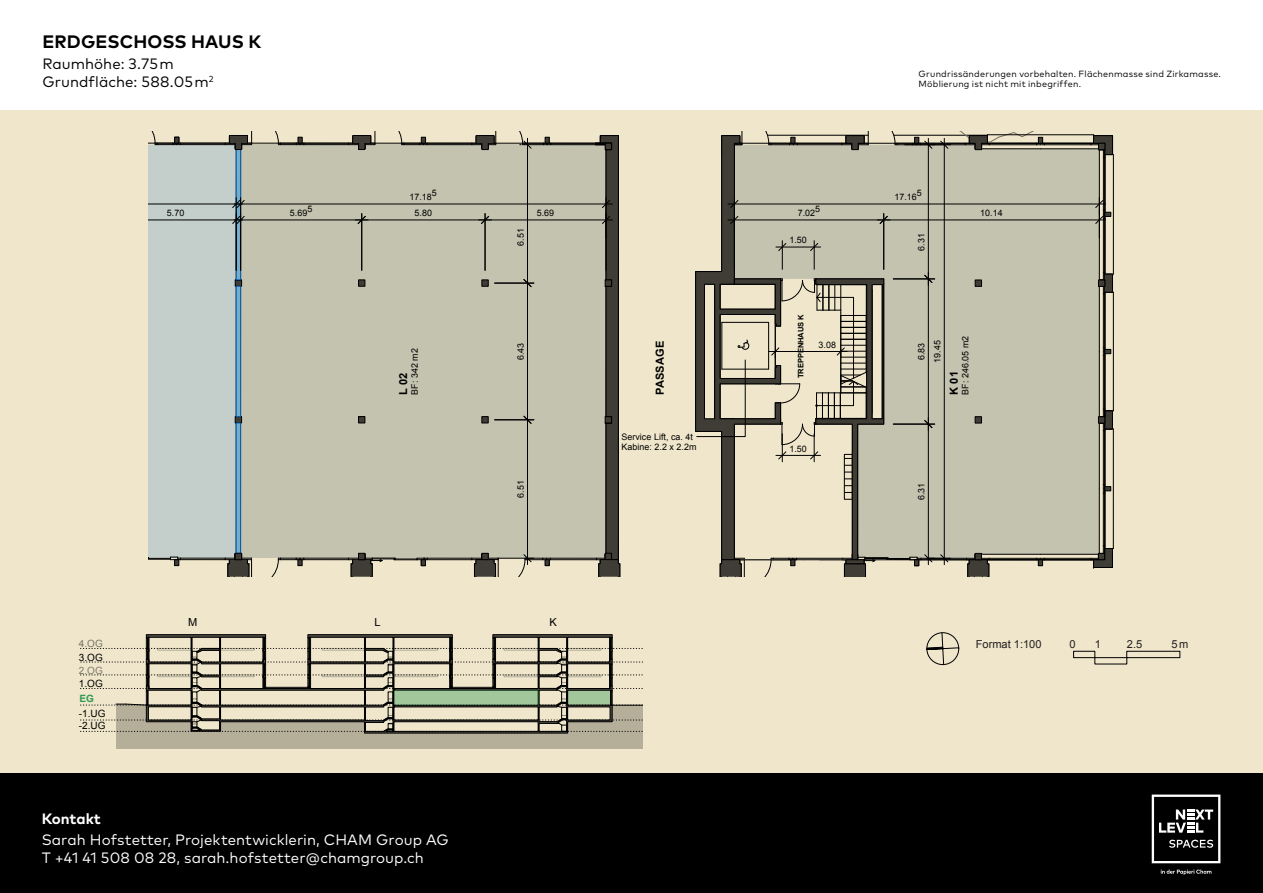
<style>
.page{position:relative;width:1263px;height:893px;background:#fff}
.page>*{position:absolute;margin:0;border:0;box-sizing:border-box;transform-origin:0 0}
.t1{font:700 18px "Mark OT";letter-spacing:.005em;color:#000}
.t2{font:15px/18px "Mark OT";color:#fff}
.t3{font:15px/18px "Mark OT";letter-spacing:.005em;color:#000}
.t4{font:700 15px "Mark OT";color:#fff}
.t5{font:11.1px "Arial";color:#231f20}
.t6{font:700 11.1px "Arial";letter-spacing:.01em;color:#000}
.t7{font:11.1px "Arial";color:#000}
.t8{font:10.05px "Arial";letter-spacing:.01em;color:#000}
.t9{font:10.05px "Arial";color:#888}
.t10{font:10.05px "Arial";color:#808080}
.t11{font:700 10.05px "Arial";color:#3a6}
.t12{font:9px/10.8px "Mark OT";letter-spacing:.025em;color:#000}
.t13{font:8.85px/10.2px "Arial";letter-spacing:.005em;color:#000}
.t14{font:700 7.5px "Arial";letter-spacing:-.005em;color:#000}
</style>
<div class="page">
<div style="left:0;top:111px;width:1263px;height:663px;background:#efe6cb"></div>
<div style="left:0;top:774px;width:1263px;height:119px;background:#000"></div>
<svg style="left:1152px;top:794px;width:68px;height:69px"></svg>
<svg style="left:1161px;top:869px;width:50px;height:6px"></svg>
<svg style="left:926px;top:632px;width:33px;height:33px"></svg>
<div style="left:1095px;top:657px;width:32px;height:7px;border:1px solid #000"></div>
<div style="left:1073px;top:651px;width:22px;height:7px;border:1px solid #000"></div>
<div style="left:1126px;top:651px;width:54px;height:7px;border:1px solid #000"></div>
<svg style="left:146px;top:634px;width:466px;height:3px"></svg>
<svg style="left:80px;top:637px;width:563px;height:112px"></svg>
<div style="left:394px;top:690px;width:144px;height:15px;background:#a2c79a"></div>
<div style="left:242px;top:145px;width:364px;height:413px;background:#c3c3b0"></div>
<svg style="left:1045px;top:145px;width:58px;height:413px;background:#c3c2af"></svg>
<hr style="left:1099px;top:488px;width:1px;height:65px;background:#000">
<hr style="left:1103px;top:493px;width:1px;height:53px;background:#000">
<hr style="left:1099px;top:423px;width:1px;height:65px;background:#000">
<hr style="left:1103px;top:431px;width:1px;height:53px;background:#000">
<hr style="left:1099px;top:150px;width:1px;height:65px;background:#000">
<hr style="left:1103px;top:157px;width:1px;height:53px;background:#000">
<hr style="left:1099px;top:215px;width:1px;height:65px;background:#000">
<hr style="left:1103px;top:219px;width:1px;height:53px;background:#000">
<hr style="left:1099px;top:286px;width:1px;height:66px;background:#000">
<hr style="left:1103px;top:294px;width:1px;height:54px;background:#000">
<hr style="left:1099px;top:352px;width:1px;height:65px;background:#000">
<hr style="left:1103px;top:355px;width:1px;height:54px;background:#000">
<hr style="left:1040px;top:149px;width:58px;height:1px;background:#000">
<hr style="left:1044px;top:144px;width:47px;height:1px;background:#000">
<hr style="left:304px;top:558px;width:44px;height:1px;background:#000">
<hr style="left:304px;top:559px;width:44px;height:1px;background:#000">
<hr style="left:427px;top:558px;width:45px;height:1px;background:#000">
<hr style="left:427px;top:559px;width:45px;height:1px;background:#000">
<hr style="left:550px;top:558px;width:47px;height:1px;background:#000">
<hr style="left:550px;top:559px;width:47px;height:1px;background:#000">
<hr style="left:304px;top:144px;width:45px;height:1px;background:#000">
<hr style="left:304px;top:143px;width:45px;height:1px;background:#000">
<hr style="left:427px;top:144px;width:45px;height:1px;background:#000">
<hr style="left:427px;top:143px;width:45px;height:1px;background:#000">
<hr style="left:551px;top:144px;width:44px;height:1px;background:#000">
<hr style="left:551px;top:143px;width:44px;height:1px;background:#000">
<hr style="left:1040px;top:554px;width:58px;height:1px;background:#000">
<hr style="left:1044px;top:558px;width:47px;height:1px;background:#000">
<hr style="left:987px;top:559px;width:106px;height:1px;background:#000">
<hr style="left:1104px;top:429px;width:1px;height:119px;background:#000">
<hr style="left:1113px;top:429px;width:1px;height:119px;background:#000">
<hr style="left:1104px;top:292px;width:1px;height:119px;background:#000">
<hr style="left:1113px;top:292px;width:1px;height:119px;background:#000">
<hr style="left:1104px;top:155px;width:1px;height:119px;background:#000">
<hr style="left:1113px;top:155px;width:1px;height:119px;background:#000">
<hr style="left:987px;top:143px;width:106px;height:1px;background:#000">
<hr style="left:987px;top:134px;width:106px;height:1px;background:#000">
<svg style="left:1103px;top:347px;width:8px;height:9px"></svg>
<svg style="left:1103px;top:484px;width:8px;height:10px"></svg>
<svg style="left:482px;top:280px;width:6px;height:6px"></svg>
<div style="left:482px;top:416px;width:6px;height:7px;border:1px solid #000"></div>
<div style="left:358px;top:280px;width:7px;height:6px;border:1px solid #000"></div>
<svg style="left:1091px;top:135px;width:22px;height:23px"></svg>
<div style="left:1098px;top:143px;width:7px;height:7px;background:#3f3d36"></div>
<div style="left:1098px;top:143px;width:7px;height:7px;border:1px solid #000"></div>
<svg style="left:1098px;top:409px;width:15px;height:22px"></svg>
<svg style="left:1091px;top:546px;width:22px;height:22px"></svg>
<svg style="left:1099px;top:272px;width:14px;height:23px"></svg>
<div style="left:1098px;top:280px;width:7px;height:6px;background:#3f3d36"></div>
<div style="left:1098px;top:280px;width:7px;height:7px;border:1px solid #000"></div>
<svg style="left:348px;top:131px;width:80px;height:19px"></svg>
<div style="left:358px;top:417px;width:7px;height:6px;background:#3f3d36"></div>
<div style="left:358px;top:416px;width:7px;height:7px;border:1px solid #000"></div>
<div style="left:482px;top:553px;width:6px;height:7px;border:1px solid #000"></div>
<svg style="left:348px;top:553px;width:80px;height:24px"></svg>
<div style="left:358px;top:553px;width:7px;height:7px;background:#3f3d36"></div>
<div style="left:358px;top:553px;width:7px;height:7px;border:1px solid #000"></div>
<hr style="left:241px;top:204px;width:365px;height:1px;background:#000">
<hr style="left:485px;top:220px;width:121px;height:1px;background:#000">
<svg style="left:595px;top:135px;width:25px;height:442px"></svg>
<hr style="left:485px;top:214px;width:1px;height:56px;background:#000">
<hr style="left:362px;top:220px;width:123px;height:1px;background:#000">
<svg style="left:479px;top:215px;width:12px;height:9px"></svg>
<hr style="left:361px;top:214px;width:1px;height:56px;background:#000">
<hr style="left:241px;top:220px;width:121px;height:1px;background:#000">
<svg style="left:355px;top:215px;width:13px;height:9px"></svg>
<svg style="left:148px;top:131px;width:157px;height:446px"></svg>
<hr style="left:884px;top:220px;width:215px;height:1px;background:#000">
<hr style="left:734px;top:204px;width:365px;height:1px;background:#000">
<svg style="left:1095px;top:199px;width:16px;height:25px"></svg>
<hr style="left:527px;top:420px;width:1px;height:138px;background:#000">
<svg style="left:472px;top:554px;width:79px;height:23px"></svg>
<hr style="left:495px;top:420px;width:39px;height:1px;background:#000">
<hr style="left:527px;top:283px;width:1px;height:137px;background:#000">
<svg style="left:523px;top:415px;width:9px;height:9px"></svg>
<hr style="left:495px;top:283px;width:39px;height:1px;background:#000">
<hr style="left:527px;top:145px;width:1px;height:138px;background:#000">
<svg style="left:523px;top:279px;width:9px;height:9px"></svg>
<svg style="left:472px;top:131px;width:79px;height:19px"></svg>
<svg style="left:695px;top:131px;width:350px;height:446px"></svg>
<h1 class="t1" style="left:43px;top:30px;width:220px">ERDGESCHOSS HAUS K</h1>
<h2 class="t3" style="left:43px;top:55px;width:172px">Raumhöhe: 3.75 m<br>Grundfläche: 588.05 m<sup>2</sup></h2>
<p class="t12" style="left:918px;top:68px;width:304px">Grundrissänderungen vorbehalten. Flächenmasse sind Zirkamasse.<br>Möblierung ist nicht mit inbegriffen.</p>
<p class="t13" style="left:1041px;top:65px;width:6px">5</p>
<p class="t13" style="left:1023px;top:70px;width:19px">7.02</p>
<p class="t13" style="left:1206px;top:70px;width:24px">10.14</p>
<p class="t13" style="left:167px;top:208px;width:19px">5.70</p>
<p class="t13" style="left:432px;top:188px;width:6px">5</p>
<p class="t13" style="left:409px;top:192px;width:24px">17.18</p>
<p class="t13" style="left:307px;top:204px;width:6px">5</p>
<p class="t13" style="left:290px;top:208px;width:19px">5.69</p>
<p class="t13" style="left:414px;top:208px;width:19px">5.80</p>
<p class="t13" style="left:537px;top:208px;width:19px">5.69</p>
<p class="t13" style="left:410px;top:395px;width:48px;rotate:-90deg">BF: 342 m2</p>
<p class="t6" style="left:396px;top:395px;width:24px;rotate:-90deg">L 02</p>
<p class="t13" style="left:516px;top:246px;width:19px;rotate:-90deg">6.51</p>
<p class="t13" style="left:516px;top:360px;width:19px;rotate:-90deg">6.43</p>
<p class="t13" style="left:516px;top:498px;width:19px;rotate:-90deg">6.51</p>
<p class="t10" style="left:79px;top:637px;width:26px">4.OG</p>
<p class="t8" style="left:79px;top:650px;width:26px">3.OG</p>
<p class="t9" style="left:79px;top:663px;width:26px">2.OG</p>
<p class="t8" style="left:79px;top:676px;width:26px">1.OG</p>
<p class="t11" style="left:79px;top:692px;width:16px">EG</p>
<p class="t8" style="left:79px;top:706px;width:28px">-1.UG</p>
<p class="t8" style="left:79px;top:719px;width:28px">-2.UG</p>
<p class="t7" style="left:188px;top:614px;width:11px">M</p>
<p class="t7" style="left:375px;top:614px;width:8px">L</p>
<p class="t7" style="left:549px;top:614px;width:9px">K</p>
<h2 class="t4" style="left:42px;top:809px;width:61px">Kontakt</h2>
<h2 class="t2" style="left:42px;top:831px;width:408px">Sarah Hofstetter, Projektentwicklerin, CHAM Group AG<br>T +41 41 508 08 28, sarah.hofstetter@chamgroup.ch</h2>
<p class="t6" style="left:652px;top:395px;width:56px;rotate:-90deg">PASSAGE</p>
<p class="t13" style="left:621px;top:431px;width:77px">Service Lift, ca. 4t<br>Kabine: 2.2 x 2.2m</p>
<p class="t13" style="left:917px;top:188px;width:6px">5</p>
<p class="t13" style="left:894px;top:192px;width:24px">17.16</p>
<p class="t13" style="left:815px;top:204px;width:6px">5</p>
<p class="t13" style="left:798px;top:208px;width:19px">7.02</p>
<p class="t13" style="left:980px;top:208px;width:24px">10.14</p>
<p class="t13" style="left:789px;top:235px;width:19px">1.50</p>
<p class="t14" style="left:796px;top:378px;width:66px;rotate:-90deg">TREPPENHAUS K</p>
<p class="t13" style="left:818px;top:340px;width:19px">3.08</p>
<p class="t13" style="left:789px;top:443px;width:19px">1.50</p>
<p class="t13" style="left:916px;top:250px;width:19px;rotate:-90deg">6.31</p>
<p class="t13" style="left:916px;top:360px;width:19px;rotate:-90deg">6.83</p>
<p class="t13" style="left:932px;top:363px;width:24px;rotate:-90deg">19.45</p>
<p class="t13" style="left:960px;top:395px;width:61px;rotate:-90deg">BF: 246.05 m2</p>
<p class="t6" style="left:946px;top:395px;width:25px;rotate:-90deg">K 01</p>
<p class="t13" style="left:916px;top:500px;width:19px;rotate:-90deg">6.31</p>
<p class="t5" style="left:976px;top:637px;width:67px">Format 1:100</p>
<p class="t5" style="left:1069px;top:637px;width:8px">0</p>
<p class="t5" style="left:1095px;top:637px;width:8px">1</p>
<p class="t5" style="left:1127px;top:637px;width:17px">2.5</p>
<p class="t5" style="left:1171px;top:637px;width:18px">5m</p>
</div>
